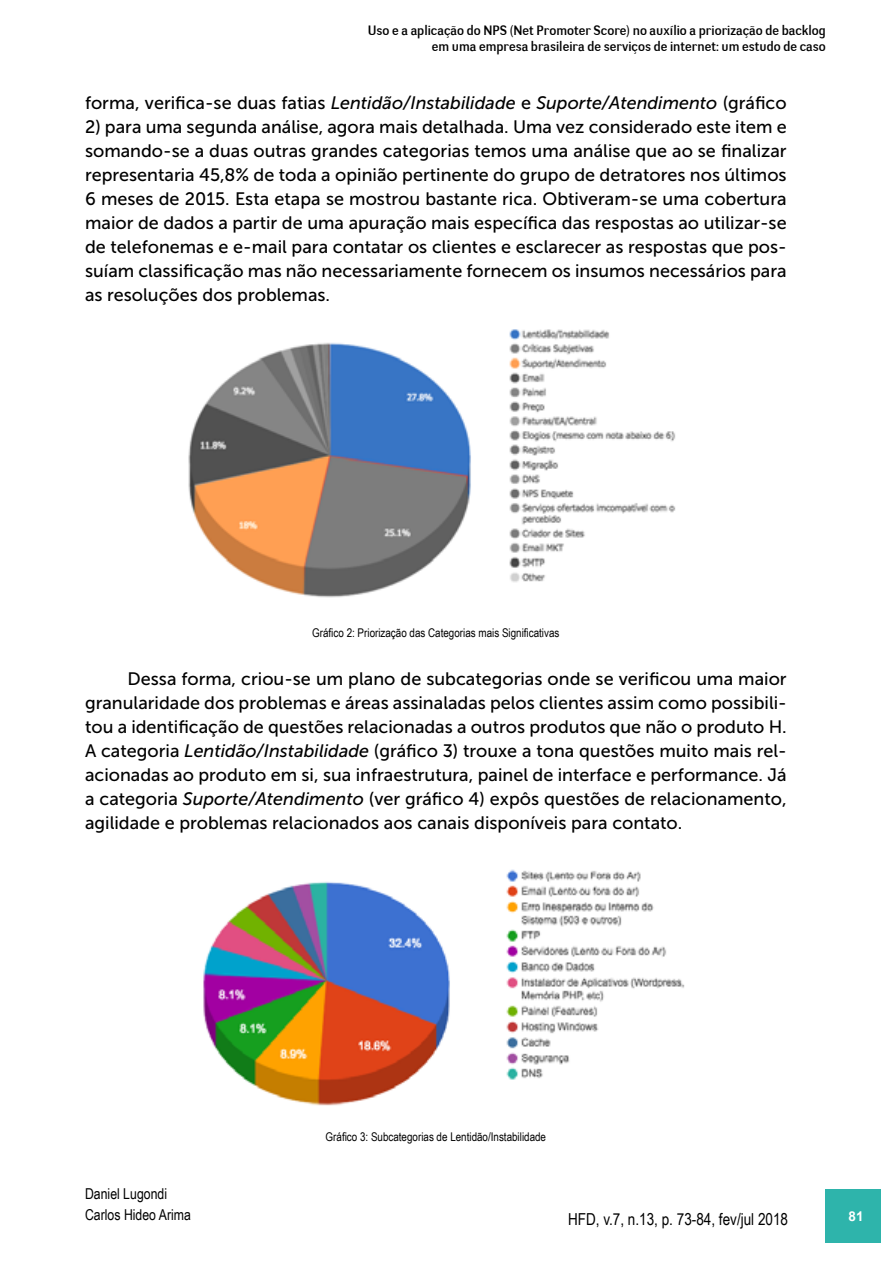
<style>
.page{position:relative;width:893px;height:1263px;background:#fff}
.page>*{position:absolute;margin:0;border:0;box-sizing:border-box;transform-origin:0 0}
.t1{font:18px/24px "Museo Sans 500";color:#000;text-align:justify}
.t2{font:italic 18px "Museo Sans 500";color:#000}
.t3{font:16.5px "Arial Narrow";color:#000}
.t4{font:15px/21px "Arial Narrow";color:#000}
.t5{font:13.5px/16.2px "Negotiate Free";color:#000;text-align:right}
.t6{font:700 13.5px "Arial";color:#fff}
.t7{font:12px "Arial Narrow";color:#000}
.s1{font-style:normal}
.s2{font-style:italic}
</style>
<div class="page">
<div style="left:825px;top:1189px;width:55px;height:53px;background:#2eb4ab"></div>
<img style="left:188px;top:329px;width:488px;height:269px">
<img style="left:203px;top:869px;width:482px;height:237px">
<p class="t5" style="left:368px;top:22px;width:459px">Uso e a aplicação do NPS (Net Promoter Score) no auxílio a priorização de backlog em uma empresa brasileira de serviços de internet: um estudo de caso</p>
<p class="t2" style="left:85px;top:93px;width:703px"><span class="s1">forma, verifica-se duas fatias</span> Lentidão/Instabilidade <span class="s1">e</span> Suporte/Atendimento <span class="s1">(gráfico</span></p>
<p class="t1" style="left:85px;top:115px;width:703px">2) para uma segunda análise, agora mais detalhada. Uma vez considerado este item e somando-se a duas outras grandes categorias temos uma análise que ao se finalizar representaria 45,8% de toda a opinião pertinente do grupo de detratores nos últimos 6 meses de 2015. Esta etapa se mostrou bastante rica. Obtiveram-se uma cobertura maior de dados a partir de uma apuração mais específica das respostas ao utilizar-se de telefonemas e e-mail para contatar os clientes e esclarecer as respostas que pos&shy;suíam classificação mas não necessariamente fornecem os insumos necessários para as resoluções dos problemas.</p>
<p class="t7" style="left:312px;top:624px;width:249px">Gráfico 2: Priorização das Categorias mais Significativas</p>
<p class="t1" style="left:85px;top:667px;width:703px;text-indent:43px">Dessa forma, criou-se um plano de subcategorias onde se verificou uma maior granularidade dos problemas e áreas assinaladas pelos clientes assim como possibili&shy;tou a identificação de questões relacionadas a outros produtos que não o produto H.<br>A categoria <span class="s2">Lentidão/Instabilidade</span> (gráfico 3) trouxe a tona questões muito mais rel&shy;acionadas ao produto em si, sua infraestrutura, painel de interface e performance. Já a categoria <span class="s2">Suporte/Atendimento</span> (ver gráfico 4) expôs questões de relacionamento, agilidade e problemas relacionados aos canais disponíveis para contato.</p>
<p class="t4" style="left:85px;top:1182px;width:107px">Daniel Lugondi<br>Carlos Hideo Arima</p>
<p class="t7" style="left:326px;top:1128px;width:222px">Gráfico 3: Subcategorias de Lentidão/Instabilidade</p>
<p class="t3" style="left:568px;top:1206px;width:222px">HFD, v.7, n.13, p. 73-84, fev/jul 2018</p>
<p class="t6" style="left:849px;top:1207px;width:17px">81</p>
</div>
